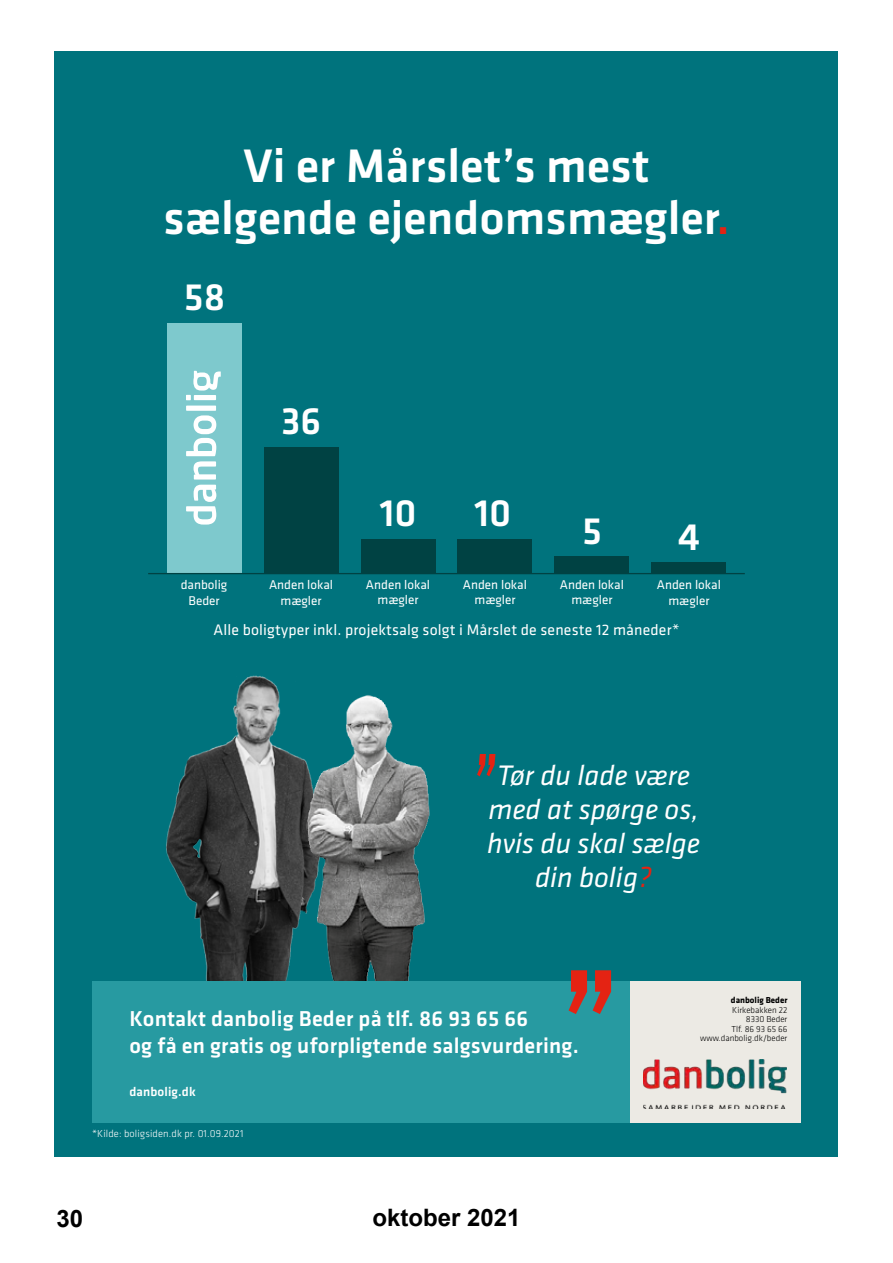
<style>
.page{position:relative;width:893px;height:1263px;background:#fff}
.page>*{position:absolute;margin:0;border:0;box-sizing:border-box;transform-origin:0 0}
.t1{font:186.3px "Klavika Basic";color:#e42313}
.t2{font:500 48.75px/52.1px "Klavika Basic";color:#fff;text-align:center}
.t3{font:500 39.45px "Klavika Basic";color:#fff}
.t4{font:italic 29.25px/34.2px "Klavika Basic";color:#fff;text-align:center}
.t5{font:700 24px "Arial";color:#000}
.t6{font:500 22.35px/26.8px "Klavika Basic";letter-spacing:.01em;color:#fff}
.t7{font:15.75px "Klavika Basic";letter-spacing:.01em;color:#fff}
.t8{font:13.2px/15.8px "Klavika Basic";color:#fff;text-align:center}
.t9{font:500 13.2px "Klavika Basic";letter-spacing:.01em;color:#fff}
.t10{font:300 10.5px "Klavika Basic";letter-spacing:.01em;color:#fff}
.t11{font:300 9px/9.4px "Klavika Basic";color:#000;text-align:right}
.t12{font:700 9px "Klavika Basic";color:#000}
.s1{color:#e42313}
</style>
<div class="page">
<div style="left:55px;top:51px;width:783px;height:1106px;background:#00737d"></div>
<div style="left:167px;top:323px;width:74px;height:251px;background:#7ec9cd"></div>
<div style="left:652px;top:562px;width:74px;height:12px;background:#004243"></div>
<div style="left:264px;top:447px;width:74px;height:127px;background:#004243"></div>
<div style="left:361px;top:539px;width:74px;height:35px;background:#004243"></div>
<div style="left:458px;top:539px;width:74px;height:35px;background:#004243"></div>
<div style="left:555px;top:556px;width:74px;height:18px;background:#004243"></div>
<hr style="left:148px;top:573px;width:597px;height:1px;background:#004243">
<svg style="left:186px;top:485px;width:30px;height:39px"></svg>
<svg style="left:186px;top:371px;width:35px;height:108px"></svg>
<div style="left:629px;top:982px;width:172px;height:141px;background:#eceae4"></div>
<img style="left:643px;top:1060px;width:144px;height:48px">
<img style="left:140px;top:675px;width:128px;height:307px">
<img style="left:268px;top:679px;width:203px;height:303px">
<div style="left:92px;top:982px;width:537px;height:141px;background:#279aa1"></div>
<svg style="left:477px;top:754px;width:18px;height:22px"></svg>
<h2 class="t2" style="left:163px;top:139px;width:568px">Vi er Mårslet’s mest sælgende ejendomsmægler<span class="s1">.</span></h2>
<h3 class="t3" style="left:184px;top:270px;width:43px">58</h3>
<h3 class="t3" style="left:281px;top:395px;width:42px">36</h3>
<h3 class="t3" style="left:379px;top:487px;width:39px">10</h3>
<h3 class="t3" style="left:474px;top:487px;width:39px">10</h3>
<h3 class="t3" style="left:582px;top:504px;width:21px">5</h3>
<h3 class="t3" style="left:678px;top:510px;width:24px">4</h3>
<p class="t8" style="left:366px;top:576px;width:66px">Anden lokal mægler</p>
<p class="t8" style="left:463px;top:576px;width:66px">Anden lokal mægler</p>
<p class="t8" style="left:560px;top:576px;width:66px">Anden lokal mægler</p>
<p class="t8" style="left:181px;top:577px;width:48px">danbolig<br>Beder</p>
<p class="t8" style="left:269px;top:577px;width:66px">Anden lokal mægler</p>
<p class="t8" style="left:657px;top:577px;width:66px">Anden lokal mægler</p>
<p class="t7" style="left:213px;top:619px;width:468px">Alle boligtyper inkl. projektsalg solgt i Mårslet de seneste 12 måneder*</p>
<h3 class="t4" style="left:487px;top:757px;width:215px">Tør du lade være med at spørge os, hvis du skal sælge din bolig<span class="s1">?</span></h3>
<h1 class="t1" style="left:555px;top:914px;width:70px">’’</h1>
<h3 class="t6" style="left:129px;top:1005px;width:451px">Kontakt danbolig Beder på tlf. 86 93 65 66<br>og få en gratis og uforpligtende salgsvurdering.</h3>
<p class="t9" style="left:129px;top:1082px;width:68px">danbolig.dk</p>
<p class="t10" style="left:92px;top:1127px;width:153px">*Kilde: boligsiden.dk pr. 01.09.2021</p>
<h3 class="t5" style="left:56px;top:1202px;width:28px">30</h3>
<h3 class="t5" style="left:372px;top:1201px;width:150px">oktober 2021</h3>
<p class="t12" style="left:731px;top:993px;width:58px">danbolig Beder</p>
<p class="t11" style="left:700px;top:1005px;width:89px">Kirkebakken 22<br>8330 Beder<br>Tlf. 86 93 65 66 www.danbolig.dk/beder</p>
</div>
